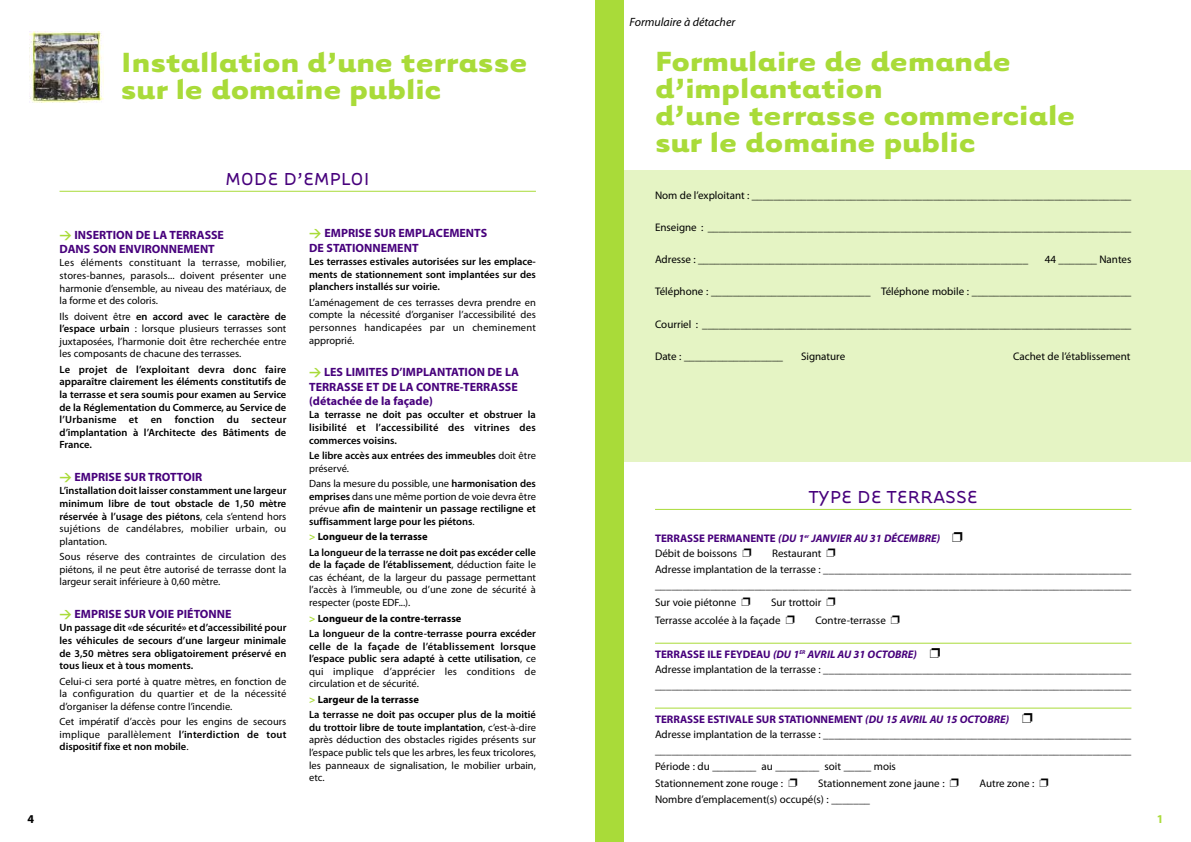
<style>
.page{position:relative;width:1191px;height:842px;background:#fff}
.page>*{position:absolute;margin:0;border:0;box-sizing:border-box;transform-origin:0 0}
.t1{font:700 32px/27px "Tarzana Wide";color:#a9db39}
.t2{font:20px "Tarzana Wide";color:#47007c}
.t3{font:700 12px/14.4px "Myriad Pro";color:#47007c}
.t4{font:italic 12px "Myriad Pro";color:#000}
.t5{font:700 12px "Myriad Pro";color:#000}
.t6{font:700 12px "Myriad Pro";color:#a9db39}
.t7{font:11px/16.4px "Myriad Pro";color:#000}
.t8{font:italic 700 11px/15.3px "Myriad Pro";color:#47007c}
.t9{font:600 10.5px/12.6px "Myriad Pro";color:#000;text-align:justify}
.t10{font:10.5px/12.6px "Myriad Pro";color:#000;text-align:justify}
.s1{font-family:"DIN";color:#a9db39}
.s2{font-weight:600}
.s3{font-weight:400}
.s4{font-weight:700;color:#a9db39}
.s5{font-weight:700}
.s6{font-style:normal}
.s7{font-weight:400;font-style:normal;color:#000}
.s8{font-weight:700;color:#47007c}
.s9{font-weight:700;font-style:italic;color:#47007c}
</style>
<div class="page">
<div style="left:624px;top:170px;width:567px;height:292px;background:#e5f4c4"></div>
<hr style="left:655px;top:509px;width:476px;height:1px;background:#a9db39">
<hr style="left:655px;top:643px;width:476px;height:1px;background:#a9db39">
<hr style="left:655px;top:708px;width:476px;height:1px;background:#a9db39">
<hr style="left:60px;top:191px;width:476px;height:1px;background:#a9db39">
<div style="left:595px;top:0;width:29px;height:842px;background:#a9db39"></div>
<img style="left:30px;top:31px;width:74px;height:71px">
<h1 class="t1" style="left:121px;top:47px;width:408px">Installation d’une terrasse sur le domaine public</h1>
<h2 class="t2" style="left:225px;top:166px;width:146px">MODE D’EMPLOI</h2>
<p class="t3" style="left:60px;top:228px;width:166px"><span class="s1">&gt;</span> INSERTION DE LA TERRASSE<br>DANS SON ENVIRONNEMENT</p>
<p class="t10" style="left:60px;top:257px;width:228px">Les éléments constituant la terrasse, mobilier, stores-bannes, parasols... doivent présenter une harmonie d’ensemble, au niveau des matériaux, de la forme et des coloris.</p>
<p class="t10" style="left:60px;top:311px;width:228px">Ils doivent être <span class="s2">en accord avec le caractère de l’espace urbain</span> : lorsque plusieurs terrasses sont juxtaposées, l’harmonie doit être recherchée entre les composants de chacune des terrasses.</p>
<p class="t9" style="left:60px;top:364px;width:228px">Le projet de l’exploitant devra donc faire apparaître clairement les éléments constitutifs de la terrasse et sera soumis pour examen au Service de la Réglementation du Commerce, au Service de l’Urbanisme et en fonction du secteur d’implantation à l’Architecte des Bâtiments de France.</p>
<p class="t3" style="left:60px;top:471px;width:144px"><span class="s1">&gt;</span> EMPRISE SUR TROTTOIR</p>
<p class="t9" style="left:60px;top:485px;width:228px">L’installation doit laisser constamment une largeur minimum libre de tout obstacle de 1,50 mètre réservée à l’usage des piétons<span class="s3">, cela s’entend hors sujétions de candélabres, mobilier urbain, ou plantation.</span></p>
<p class="t10" style="left:60px;top:551px;width:228px">Sous réserve des contraintes de circulation des piétons, il ne peut être autorisé de terrasse dont la largeur serait inférieure à 0,60 mètre.</p>
<p class="t3" style="left:60px;top:608px;width:173px"><span class="s1">&gt;</span> EMPRISE SUR VOIE PIÉTONNE</p>
<p class="t9" style="left:60px;top:622px;width:228px">Un passage dit «de sécurité» et d’accessibilité pour les véhicules de secours d’une largeur minimale de 3,50 mètres sera obligatoirement préservé en tous lieux et à tous moments.</p>
<p class="t10" style="left:60px;top:676px;width:228px">Celui-ci sera porté à quatre mètres, en fonction de la configuration du quartier et de la nécessité d’organiser la défense contre l’incendie.</p>
<p class="t10" style="left:60px;top:716px;width:228px">Cet impératif d’accès pour les engins de secours implique parallèlement <span class="s2">l’interdiction de tout dispositif fixe et non mobile</span>.</p>
<p class="t3" style="left:309px;top:227px;width:180px"><span class="s1">&gt;</span> EMPRISE SUR EMPLACEMENTS<br>DE STATIONNEMENT</p>
<p class="t9" style="left:309px;top:256px;width:228px">Les terrasses estivales autorisées sur les emplace&shy;ments de stationnement sont implantées sur des planchers installés sur voirie.</p>
<p class="t10" style="left:309px;top:297px;width:228px">L’aménagement de ces terrasses devra prendre en compte la nécessité d’organiser l’accessibilité des personnes handicapées par un cheminement approprié.</p>
<p class="t3" style="left:309px;top:366px;width:211px;text-align:justify"><span class="s1">&gt;</span> LES LIMITES D’IMPLANTATION DE LA TERRASSE ET DE LA CONTRE-TERRASSE (détachée de la façade)</p>
<p class="t9" style="left:309px;top:409px;width:228px">La terrasse ne doit pas occulter et obstruer la lisibilité et l’accessibilité des vitrines des commerces voisins.</p>
<p class="t9" style="left:309px;top:450px;width:228px">Le libre accès aux entrées des immeubles <span class="s3">doit être préservé.</span></p>
<p class="t9" style="left:309px;top:478px;width:228px"><span class="s3">Dans la mesure du possible, une</span> harmonisation des emprises <span class="s3">dans une même portion de voie devra être prévue</span> afin de maintenir un passage rectiligne et suffisamment large pour les piétons<span class="s3">.</span></p>
<p class="t9" style="left:309px;top:530px;width:228px;line-height:15.4px"><span class="s4">&gt;</span> <span class="s5">Longueur de la terrasse<br></span>La longueur de la terrasse ne doit pas excéder celle</p>
<p class="t10" style="left:309px;top:559px;width:228px"><span class="s2">de la façade de l’établissement</span>, déduction faite le cas échéant, de la largeur du passage permettant l’accès à l’immeuble, ou d’une zone de sécurité à respecter (poste EDF...).</p>
<p class="t9" style="left:309px;top:611px;width:228px;line-height:15.4px"><span class="s4">&gt;</span> <span class="s5">Longueur de la contre-terrasse<br></span>La longueur de la contre-terrasse pourra excéder</p>
<p class="t9" style="left:309px;top:640px;width:228px">celle de la façade de l’établissement lorsque l’espace public sera adapté à cette utilisation<span class="s3">, ce qui implique d’apprécier les conditions de circulation et de sécurité.</span></p>
<p class="t9" style="left:309px;top:692px;width:228px;line-height:15.4px"><span class="s4">&gt;</span> <span class="s5">Largeur de la terrasse<br></span>La terrasse ne doit pas occuper plus de la moitié</p>
<p class="t10" style="left:309px;top:722px;width:228px"><span class="s2">du trottoir libre de toute implantation</span>, c’est-à-dire après déduction des obstacles rigides présents sur l’espace public tels que les arbres, les feux tricolores, les panneaux de signalisation, le mobilier urbain, etc.</p>
<p class="t4" style="left:629px;top:17px;width:107px">Formulaire à détacher</p>
<h1 class="t1" style="left:655px;top:47px;width:422px">Formulaire de demande d’implantation<br>d’une terrasse commerciale sur le domaine public</h1>
<p class="t7" style="left:655px;top:188px;width:478px">Nom de l’exploitant : _____________________________________________________________________</p>
<p class="t7" style="left:655px;top:220px;width:478px">Enseigne : _____________________________________________________________________________</p>
<p class="t7" style="left:655px;top:252px;width:375px">Adresse : ____________________________________________________________</p>
<p class="t7" style="left:1044px;top:252px;width:88px">44 _______ Nantes</p>
<p class="t7" style="left:655px;top:284px;width:478px">Téléphone : _____________________________ Téléphone mobile : _____________________________</p>
<p class="t7" style="left:655px;top:317px;width:478px">Courriel : ______________________________________________________________________________</p>
<p class="t7" style="left:655px;top:349px;width:130px">Date : __________________</p>
<p class="t7" style="left:801px;top:349px;width:46px">Signature</p>
<p class="t7" style="left:1013px;top:349px;width:119px">Cachet de l’établissement</p>
<h2 class="t2" style="left:808px;top:485px;width:170px">TYPE DE TERRASSE</h2>
<p class="t8" style="left:655px;top:531px;width:287px"><span class="s6">TERRASSE PERMANENTE</span> (DU 1<sup>er</sup> JANVIER AU 31 DÉCEMBRE)<br><span class="s7">Débit de boissons</span></p>
<p class="t7" style="left:655px;top:546px;width:478px;text-indent:117px">Restaurant<br>Adresse implantation de la terrasse : ________________________________________________________ ______________________________________________________________________________________ Sur voie piétonne</p>
<p class="t7" style="left:655px;top:595px;width:168px;line-height:17.2px;text-indent:116px">Sur trottoir<br>Terrasse accolée à la façade</p>
<p class="t7" style="left:815px;top:612px;width:72px">Contre-terrasse</p>
<p class="t7" style="left:655px;top:648px;width:478px;line-height:14.4px"><span class="s8">TERRASSE ILE FEYDEAU</span> <span class="s9">(DU 1</span><sup>ER</sup> <span class="s9">AVRIL AU 31 OCTOBRE)<br></span>Adresse implantation de la terrasse : ________________________________________________________</p>
<p class="t7" style="left:655px;top:678px;width:478px">______________________________________________________________________________________</p>
<p class="t7" style="left:655px;top:713px;width:478px;line-height:14.4px"><span class="s8">TERRASSE ESTIVALE SUR STATIONNEMENT</span> <span class="s9">(DU 15 AVRIL AU 15 OCTOBRE)<br></span>Adresse implantation de la terrasse : ________________________________________________________</p>
<p class="t7" style="left:655px;top:743px;width:478px">______________________________________________________________________________________<br>Période : du ________ au ________ soit _____ mois<br>Stationnement zone rouge :</p>
<p class="t7" style="left:818px;top:776px;width:128px">Stationnement zone jaune :</p>
<p class="t7" style="left:979px;top:776px;width:56px">Autre zone :</p>
<p class="t7" style="left:655px;top:792px;width:216px">Nombre d’emplacement(s) occupé(s) : _______</p>
<p class="t5" style="left:27px;top:814px;width:8px">4</p>
<p class="t6" style="left:1157px;top:814px;width:8px">1</p>
</div>
